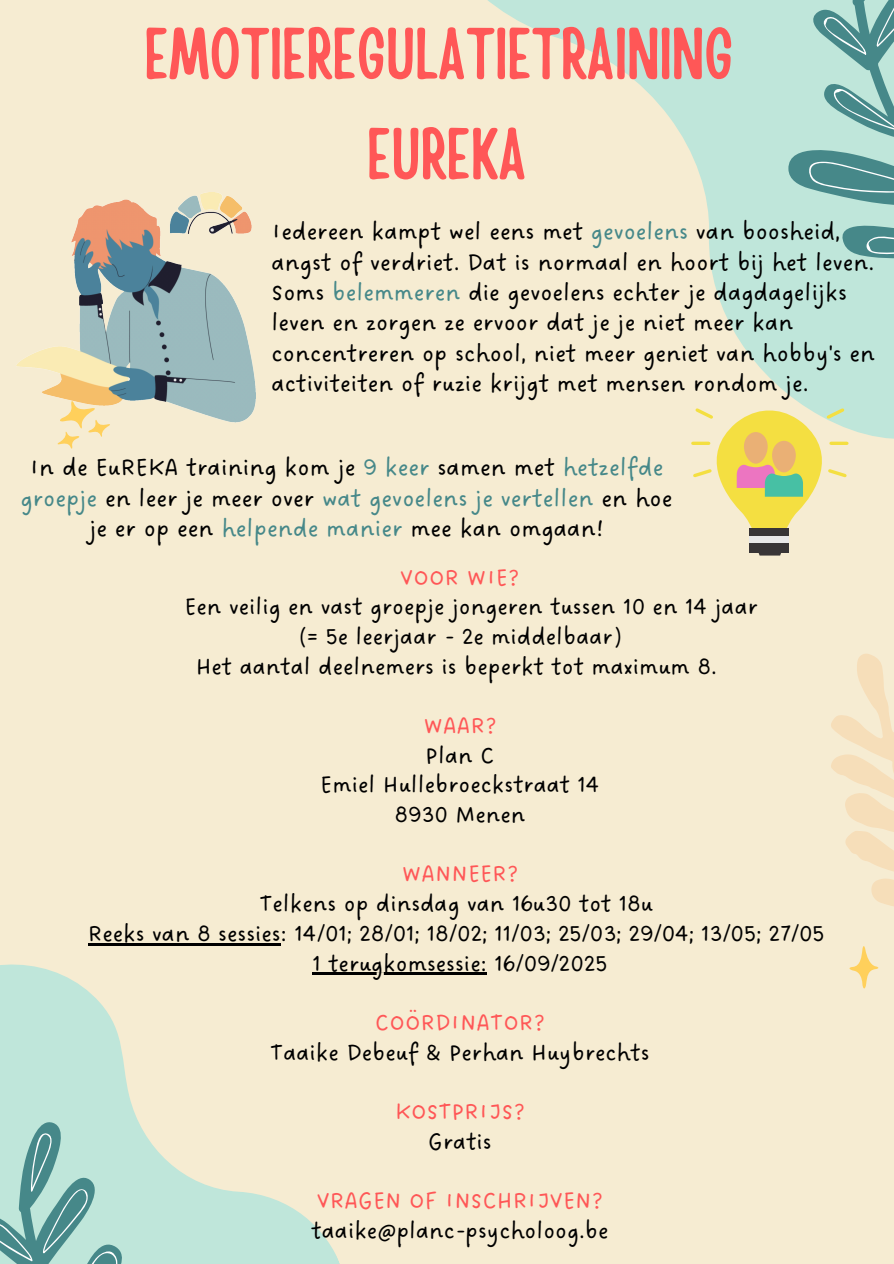
<style>
.page{position:relative;width:894px;height:1264px;background:#fff}
.page>*{position:absolute;margin:0;border:0;box-sizing:border-box;transform-origin:0 0}
.t1{font:72.15px/100.2px "Handy Casual Condensed";color:#ff5757;text-align:center}
.t2{font:25.8px/30.8px "DO Sans Regular";color:#000;text-align:center}
.t3{font:25.5px/30.3px "DO Sans Regular";color:#000}
.t4{font:24.9px "DO Sans Regular";color:#000}
.t5{font:24.9px "DO Sans Regular";color:#ff5757}
.s1{color:#468889}
</style>
<div class="page">
<div style="left:0;top:0;width:893px;height:1263px;background:#f6ecd2"></div>
<svg style="left:0;top:945px;width:487px;height:318px"></svg>
<svg style="left:487px;top:0;width:406px;height:556px"></svg>
<svg style="left:787px;top:0;width:106px;height:267px;background:#96c5be"></svg>
<svg style="left:0;top:1117px;width:213px;height:146px;background:#afd5ca"></svg>
<svg style="left:57px;top:422px;width:53px;height:27px"></svg>
<svg style="left:831px;top:654px;width:62px;height:335px"></svg>
<img style="left:16px;top:193px;width:239px;height:229px">
<svg style="left:756px;top:552px;width:26px;height:3px"></svg>
<div style="left:749px;top:528px;width:39px;height:24px;background:#383536"></div>
<svg style="left:691px;top:408px;width:157px;height:135px"></svg>
<hr style="left:88px;top:943px;width:193px;height:2px;background:#000">
<hr style="left:312px;top:972px;width:175px;height:2px;background:#000">
<p class="t1" style="left:144px;top:0;width:590px">EMOTIEREGULATIETRAINING<br>EUREKA</p>
<p class="t3" style="left:271px;top:218px;width:605px">Iedereen kampt wel eens met <span class="s1">gevoelens</span> van boosheid, angst of verdriet. Dat is normaal en hoort bij het leven.<br>Soms <span class="s1">belemmeren</span> die gevoelens echter je dagdagelijks leven en zorgen ze ervoor dat je je niet meer kan concentreren op school, niet meer geniet van hobby's en activiteiten of ruzie krijgt met mensen rondom je.</p>
<p class="t2" style="left:20px;top:453px;width:653px">In de EuREKA training kom je <span class="s1">9 keer</span> samen met <span class="s1">hetzelfde groepje</span> en leer je meer over <span class="s1">wat gevoelens je vertellen</span> en hoe je er op een <span class="s1">helpende manier</span> mee kan omgaan!</p>
<p class="t5" style="left:400px;top:562px;width:120px">VOOR WIE?</p>
<p class="t4" style="left:184px;top:592px;width:574px">Een veilig en vast groepje jongeren tussen 10 en 14 jaar</p>
<h1 class="t4" style="left:298px;top:622px;width:324px">(= 5e leerjaar - 2e middelbaar)</h1>
<p class="t4" style="left:196px;top:651px;width:522px">Het aantal deelnemers is beperkt tot maximum 8.</p>
<p class="t5" style="left:423px;top:711px;width:75px">WAAR?</p>
<p class="t4" style="left:425px;top:740px;width:71px">Plan C</p>
<p class="t4" style="left:320px;top:770px;width:281px">Emiel Hullebroeckstraat 14</p>
<p class="t4" style="left:394px;top:800px;width:132px">8930 Menen</p>
<p class="t5" style="left:401px;top:859px;width:118px">WANNEER?</p>
<p class="t4" style="left:259px;top:889px;width:395px">Telkens op dinsdag van 16u30 tot 18u</p>
<p class="t4" style="left:88px;top:918px;width:738px">Reeks van 8 sessies: 14/01; 28/01; 18/02; 11/03; 25/03; 29/04; 13/05; 27/05</p>
<p class="t4" style="left:312px;top:948px;width:296px">1 terugkomsessie: 16/09/2025</p>
<p class="t5" style="left:375px;top:1007px;width:171px">COÖRDINATOR?</p>
<p class="t4" style="left:270px;top:1037px;width:381px">Taaike Debeuf &amp; Perhan Huybrechts</p>
<p class="t5" style="left:395px;top:1096px;width:131px">KOSTPRIJS?</p>
<p class="t4" style="left:428px;top:1126px;width:65px">Gratis</p>
<p class="t5" style="left:317px;top:1186px;width:287px">VRAGEN OF INSCHRIJVEN?</p>
<p class="t4" style="left:311px;top:1215px;width:298px">taaike@planc-psycholoog.be</p>
</div>
